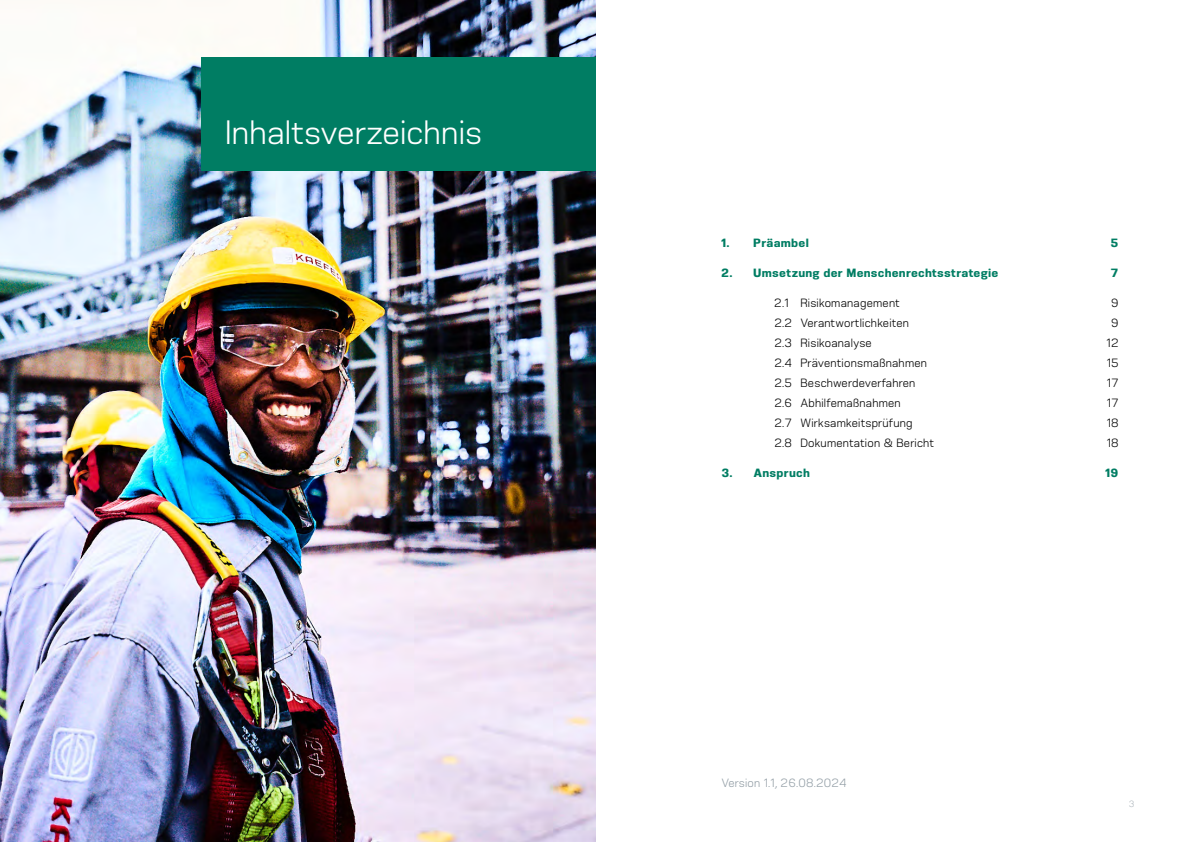
<style>
.page{position:relative;width:1191px;height:842px;background:#fff}
.page>*{position:absolute;margin:0;border:0;box-sizing:border-box;transform-origin:0 0}
.t1{font:33.8px "Kaefer Headline";letter-spacing:.005em;color:#fff}
.t2{font:12px "Kaefer Headline";letter-spacing:.02em;color:#000}
.t3{font:800 12px "Kaefer Headline 03";letter-spacing:.02em;color:#007d63}
.t4{font:12px "Kaefer Headline";letter-spacing:.02em;color:#949fa7}
.t5{font:300 9px "Kaefer Headline";color:#949fa7}
</style>
<div class="page">
<img style="left:0;top:0;width:595px;height:842px">
<div style="left:200px;top:57px;width:395px;height:113px;background:#007d63"></div>
<h1 class="t1" style="left:225px;top:113px;width:258px">Inhaltsverzeichnis</h1>
<p class="t3" style="left:721px;top:236px;width:89px">1. Präambel</p>
<p class="t3" style="left:1110px;top:236px;width:9px">5</p>
<p class="t3" style="left:721px;top:266px;width:278px">2. Umsetzung der Menschenrechtsstrategie</p>
<p class="t3" style="left:1110px;top:266px;width:9px">7</p>
<p class="t2" style="left:774px;top:296px;width:127px">2.1 Risikomanagement</p>
<p class="t2" style="left:1111px;top:296px;width:9px">9</p>
<p class="t2" style="left:774px;top:316px;width:136px">2.2 Verantwortlichkeiten</p>
<p class="t2" style="left:1111px;top:316px;width:9px">9</p>
<p class="t2" style="left:774px;top:336px;width:99px">2.3 Risikoanalyse</p>
<p class="t2" style="left:1106px;top:336px;width:13px">12</p>
<p class="t2" style="left:774px;top:356px;width:154px">2.4 Präventionsmaßnahmen</p>
<p class="t2" style="left:1106px;top:356px;width:13px">15</p>
<p class="t2" style="left:774px;top:376px;width:142px">2.5 Beschwerdeverfahren</p>
<p class="t2" style="left:1106px;top:376px;width:13px">17</p>
<p class="t2" style="left:774px;top:396px;width:128px">2.6 Abhilfemaßnahmen</p>
<p class="t2" style="left:1106px;top:396px;width:13px">17</p>
<p class="t2" style="left:774px;top:416px;width:140px">2.7 Wirksamkeitsprüfung</p>
<p class="t2" style="left:1106px;top:416px;width:13px">18</p>
<p class="t2" style="left:774px;top:436px;width:161px">2.8 Dokumentation &amp; Bericht</p>
<p class="t2" style="left:1106px;top:436px;width:13px">18</p>
<p class="t3" style="left:721px;top:466px;width:90px">3. Anspruch</p>
<p class="t3" style="left:1105px;top:466px;width:15px">19</p>
<p class="t4" style="left:721px;top:776px;width:127px">Version 1.1, 26.08.2024</p>
<p class="t5" style="left:1128px;top:798px;width:7px">3</p>
</div>
